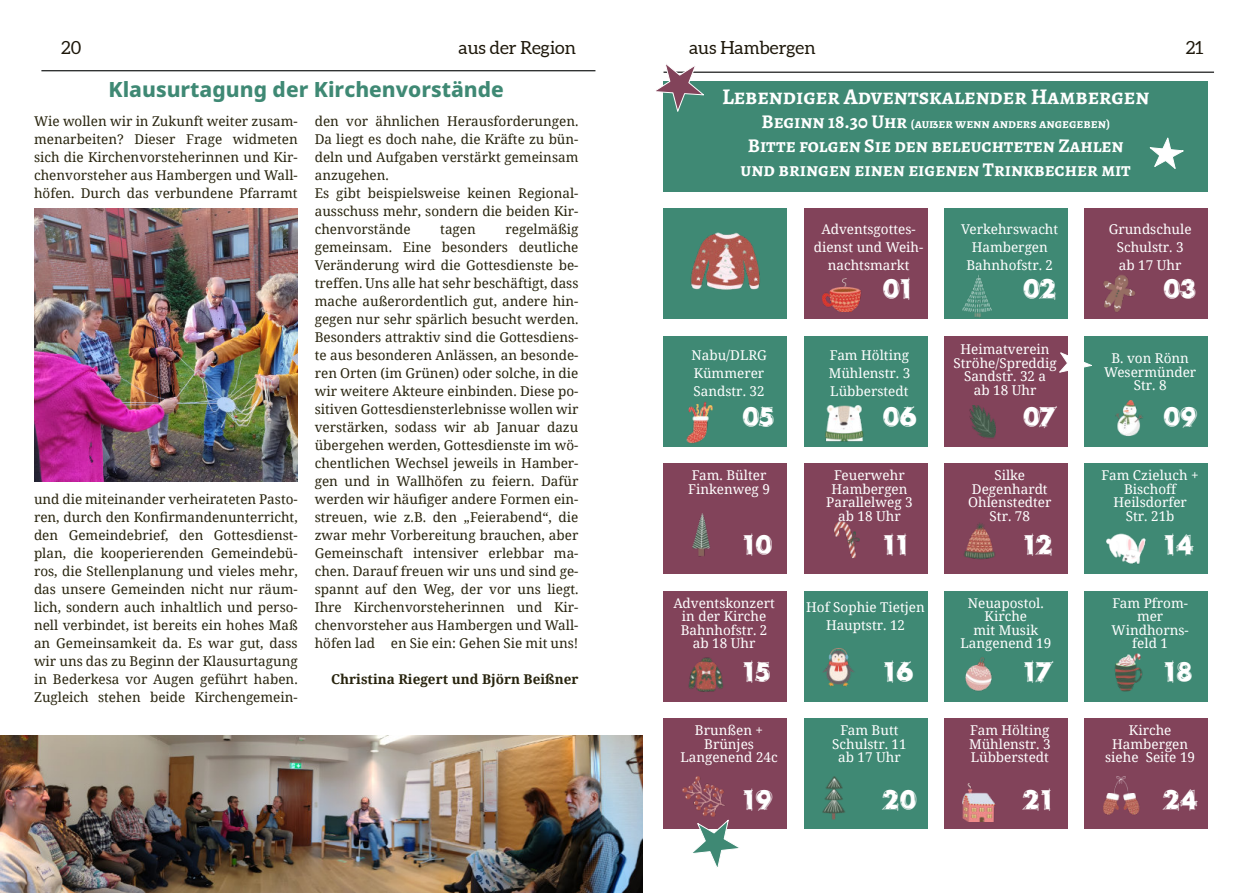
<style>
.page{position:relative;width:1259px;height:893px;background:#fff}
.page>*{position:absolute;margin:0;border:0;box-sizing:border-box;transform-origin:0 0}
.t1{font:26.4px "Rough Draft";color:#fff}
.t2{font:700 22.5px "Alegreya SC";color:#fff}
.t3{font:800 21px "Noto Sans";color:#3f8974}
.t4{font:700 19.5px/24px "Alegreya SC";color:#fff;text-align:center}
.t5{font:18px "Aleo";color:#1d170a}
.t6{font:13.5px/18px "Noto Serif";color:#28240e;text-align:justify}
.t7{font:13.5px/13.5px "Noto Serif";color:#fff;text-align:center}
.t8{font:700 13.5px "Alegreya SC";color:#fff}
.t9{font:700 13.5px "Noto Serif";color:#28240e}
.s1{font-size:19.5px}
</style>
<div class="page">
<hr style="left:41px;top:70px;width:554px;height:1px;background:#030505">
<hr style="left:663px;top:72px;width:551px;height:1px;background:#030505">
<img style="left:34px;top:208px;width:264px;height:273px">
<img style="left:0;top:735px;width:642px;height:158px">
<div style="left:944px;top:463px;width:123px;height:111px;background:#82435a"></div>
<img style="left:964px;top:523px;width:31px;height:37px">
<div style="left:663px;top:81px;width:545px;height:110px;background:#3f8974"></div>
<div style="left:663px;top:591px;width:124px;height:111px;background:#82435a"></div>
<img style="left:688px;top:657px;width:35px;height:35px">
<div style="left:663px;top:719px;width:124px;height:110px;background:#82435a"></div>
<img style="left:682px;top:776px;width:43px;height:41px">
<div style="left:944px;top:719px;width:123px;height:110px;background:#82435a"></div>
<img style="left:963px;top:783px;width:33px;height:38px">
<div style="left:1084px;top:719px;width:124px;height:110px;background:#82435a"></div>
<img style="left:1103px;top:776px;width:37px;height:39px">
<div style="left:804px;top:336px;width:123px;height:110px;background:#3f8974"></div>
<img style="left:825px;top:406px;width:39px;height:36px">
<div style="left:1084px;top:336px;width:124px;height:110px;background:#3f8974"></div>
<img style="left:1115px;top:401px;width:28px;height:36px">
<div style="left:944px;top:336px;width:123px;height:110px;background:#82435a"></div>
<img style="left:969px;top:406px;width:27px;height:33px">
<div style="left:804px;top:463px;width:123px;height:111px;background:#82435a"></div>
<img style="left:834px;top:521px;width:26px;height:38px">
<div style="left:663px;top:463px;width:124px;height:111px;background:#82435a"></div>
<img style="left:692px;top:513px;width:18px;height:43px">
<div style="left:944px;top:591px;width:123px;height:111px;background:#3f8974"></div>
<img style="left:965px;top:657px;width:27px;height:34px">
<div style="left:1084px;top:591px;width:124px;height:111px;background:#3f8974"></div>
<img style="left:1115px;top:653px;width:28px;height:39px">
<div style="left:804px;top:719px;width:123px;height:110px;background:#3f8974"></div>
<img style="left:822px;top:776px;width:23px;height:43px">
<div style="left:804px;top:208px;width:123px;height:111px;background:#82435a"></div>
<img style="left:822px;top:278px;width:39px;height:33px">
<div style="left:804px;top:591px;width:123px;height:111px;background:#3f8974"></div>
<div style="left:944px;top:208px;width:123px;height:111px;background:#3f8974"></div>
<img style="left:962px;top:275px;width:30px;height:42px">
<div style="left:663px;top:209px;width:124px;height:110px;background:#3f8974"></div>
<div style="left:1084px;top:208px;width:124px;height:111px;background:#82435a"></div>
<img style="left:1103px;top:275px;width:32px;height:37px">
<div style="left:663px;top:336px;width:124px;height:110px;background:#3f8974"></div>
<img style="left:686px;top:402px;width:27px;height:42px">
<div style="left:1084px;top:463px;width:124px;height:111px;background:#3f8974"></div>
<img style="left:1106px;top:533px;width:40px;height:31px">
<svg style="left:1149px;top:138px;width:35px;height:31px"></svg>
<svg style="left:656px;top:64px;width:48px;height:48px"></svg>
<svg style="left:693px;top:820px;width:46px;height:47px"></svg>
<svg style="left:1059px;top:348px;width:33px;height:33px"></svg>
<img style="left:823px;top:648px;width:31px;height:39px">
<img style="left:691px;top:233px;width:69px;height:57px">
<h3 class="t5" style="left:61px;top:40px;width:22px">20</h3>
<h3 class="t5" style="left:458px;top:40px;width:119px">aus der Region</h3>
<h3 class="t5" style="left:689px;top:40px;width:128px">aus Hambergen</h3>
<h3 class="t5" style="left:1185px;top:40px;width:19px">21</h3>
<h3 class="t3" style="left:108px;top:74px;width:397px">Klausurtagung der Kirchenvorstände</h3>
<p class="t6" style="left:34px;top:112px;width:265px">Wie wollen wir in Zukunft weiter zusam&shy;menarbeiten? Dieser Frage widmeten sich die Kirchenvorsteherinnen und Kir&shy;chenvorsteher aus Hambergen und Wall&shy;höfen. Durch das verbundene Pfarramt</p>
<p class="t6" style="left:34px;top:490px;width:265px">und die miteinander verheirateten Pasto&shy;ren, durch den Konfirmandenunterricht, den Gemeindebrief, den Gottesdienst&shy;plan, die kooperierenden Gemeindebü&shy;ros, die Stellenplanung und vieles mehr, das unsere Gemeinden nicht nur räum&shy;lich, sondern auch inhaltlich und perso&shy;nell verbindet, ist bereits ein hohes Maß an Gemeinsamkeit da. Es war gut, dass wir uns das zu Beginn der Klausurtagung in Bederkesa vor Augen geführt haben.<br>Zugleich stehen beide Kirchengemein-</p>
<p class="t6" style="left:315px;top:112px;width:265px;text-align:left">den vor ähnlichen Herausforderungen.<br>Da liegt es doch nahe, die Kräfte zu bün&shy;deln und Aufgaben verstärkt gemeinsam anzugehen.<br>Es gibt beispielsweise keinen Regional&shy;ausschuss mehr, sondern die beiden Kir&shy;chenvorstände</p>
<p class="t6" style="left:315px;top:220px;width:265px;text-indent:191px">regelmäßig gemeinsam. Eine besonders deutliche Veränderung wird die Gottesdienste be&shy;treffen. Uns alle hat sehr beschäftigt, dass mache außerordentlich gut, andere hin&shy;gegen nur sehr spärlich besucht werden.<br>Besonders attraktiv sind die Gottesdiens&shy;te aus besonderen Anlässen, an besonde&shy;ren Orten (im Grünen) oder solche, in die wir weitere Akteure einbinden. Diese po&shy;sitiven Gottesdiensterlebnisse wollen wir verstärken, sodass wir ab Januar dazu übergehen werden, Gottesdienste im wö&shy;chentlichen Wechsel jeweils in Hamber&shy;gen und in Wallhöfen zu feiern. Dafür werden wir häufiger andere Formen ein&shy;streuen, wie z.B. den „Feierabend“, die zwar mehr Vorbereitung brauchen, aber Gemeinschaft intensiver erlebbar ma&shy;chen. Darauf freuen wir uns und sind ge&shy;spannt auf den Weg, der vor uns liegt.<br>Ihre Kirchenvorsteherinnen und Kir&shy;chenvorsteher aus Hambergen und Wall&shy;höfen lad en Sie ein: Gehen Sie mit uns!</p>
<p class="t9" style="left:331px;top:670px;width:249px">Christina Riegert und Björn Beißner</p>
<p class="t6" style="left:440px;top:220px;width:37px">tagen</p>
<h2 class="t2" style="left:722px;top:81px;width:429px">Lebendiger Adventskalender Hambergen</h2>
<p class="t8" style="left:761px;top:114px;width:350px"><span class="s1">Beginn 18.30 Uhr</span> (außer wenn anders angegeben)</p>
<h3 class="t4" style="left:740px;top:133px;width:392px">Bitte folgen Sie den beleuchteten Zahlen und bringen einen eigenen Trinkbecher mit</h3>
<p class="t7" style="left:814px;top:220px;width:111px;line-height:18px">Adventsgottes&shy;dienst und Weih&shy;nachtsmarkt</p>
<p class="t7" style="left:961px;top:220px;width:98px;line-height:18px">Verkehrswacht<br>Hambergen<br>Bahnhofstr. 2</p>
<p class="t7" style="left:1108px;top:220px;width:84px;line-height:18px">Grundschule<br>Schulstr. 3 ab 17 Uhr</p>
<h1 class="t1" style="left:883px;top:272px;width:31px">01</h1>
<h1 class="t1" style="left:1023px;top:272px;width:35px">02</h1>
<h1 class="t1" style="left:1164px;top:272px;width:33px">03</h1>
<p class="t7" style="left:691px;top:346px;width:77px;line-height:18px;text-align:left">Nabu/DLRG<br>Kümmerer<br>Sandstr. 32</p>
<p class="t7" style="left:828px;top:346px;width:83px;line-height:18px;text-align:justify">Fam Hölting Mühlenstr. 3<br>Lübberstedt</p>
<p class="t7" style="left:953px;top:342px;width:105px">Heimatverein<br>Ströhe/Spreddig<br>Sandstr. 32 a<br>ab 18 Uhr</p>
<p class="t7" style="left:1104px;top:351px;width:94px">B. von Rönn<br>Wesermünder<br>Str. 8</p>
<h1 class="t1" style="left:743px;top:400px;width:33px">05</h1>
<h1 class="t1" style="left:883px;top:400px;width:35px">06</h1>
<h1 class="t1" style="left:1023px;top:400px;width:33px">07</h1>
<h1 class="t1" style="left:1164px;top:400px;width:35px">09</h1>
<p class="t7" style="left:688px;top:468px;width:83px;text-align:left">Fam. Bülter<br>Finkenweg 9</p>
<p class="t7" style="left:826px;top:468px;width:88px">Feuerwehr<br>Hambergen<br>Parallelweg 3 ab 18 Uhr</p>
<p class="t7" style="left:968px;top:468px;width:85px">Silke<br>Degenhardt<br>Ohlenstedter<br>Str. 78</p>
<p class="t7" style="left:1101px;top:468px;width:99px">Fam Czieluch +<br>Bischoff<br>Heilsdorfer<br>Str. 21b</p>
<h1 class="t1" style="left:743px;top:527px;width:31px">10</h1>
<h1 class="t1" style="left:883px;top:527px;width:27px">11</h1>
<h1 class="t1" style="left:1023px;top:527px;width:31px">12</h1>
<h1 class="t1" style="left:1164px;top:527px;width:31px">14</h1>
<p class="t7" style="left:673px;top:596px;width:103px">Adventskonzert in der Kirche<br>Bahnhofstr. 2 ab 18 Uhr</p>
<p class="t7" style="left:806px;top:598px;width:120px;line-height:18px">Hof Sophie Tietjen<br>Hauptstr. 12</p>
<p class="t7" style="left:960px;top:596px;width:92px">Neuapostol.<br>Kirche<br>mit Musik<br>Langenend 19</p>
<p class="t7" style="left:1111px;top:596px;width:79px">Fam Pfrom&shy;mer<br>Windhorns&shy;feld 1</p>
<h1 class="t1" style="left:743px;top:655px;width:29px">15</h1>
<h1 class="t1" style="left:883px;top:655px;width:31px">16</h1>
<h1 class="t1" style="left:1023px;top:655px;width:30px">17</h1>
<h1 class="t1" style="left:1164px;top:655px;width:30px">18</h1>
<p class="t7" style="left:680px;top:723px;width:99px">Brunßen +<br>Brünjes<br>Langenend 24c</p>
<p class="t7" style="left:832px;top:723px;width:76px">Fam Butt<br>Schulstr. 11 ab 17 Uhr</p>
<p class="t7" style="left:969px;top:723px;width:83px;text-align:justify">Fam Hölting Mühlenstr. 3<br>Lübberstedt</p>
<p class="t7" style="left:1105px;top:723px;width:91px">Kirche<br>Hambergen siehe Seite 19</p>
<h1 class="t1" style="left:743px;top:782px;width:31px">19</h1>
<h1 class="t1" style="left:883px;top:782px;width:35px">20</h1>
<h1 class="t1" style="left:1023px;top:782px;width:31px">21</h1>
<h1 class="t1" style="left:1164px;top:782px;width:34px">24</h1>
</div>
